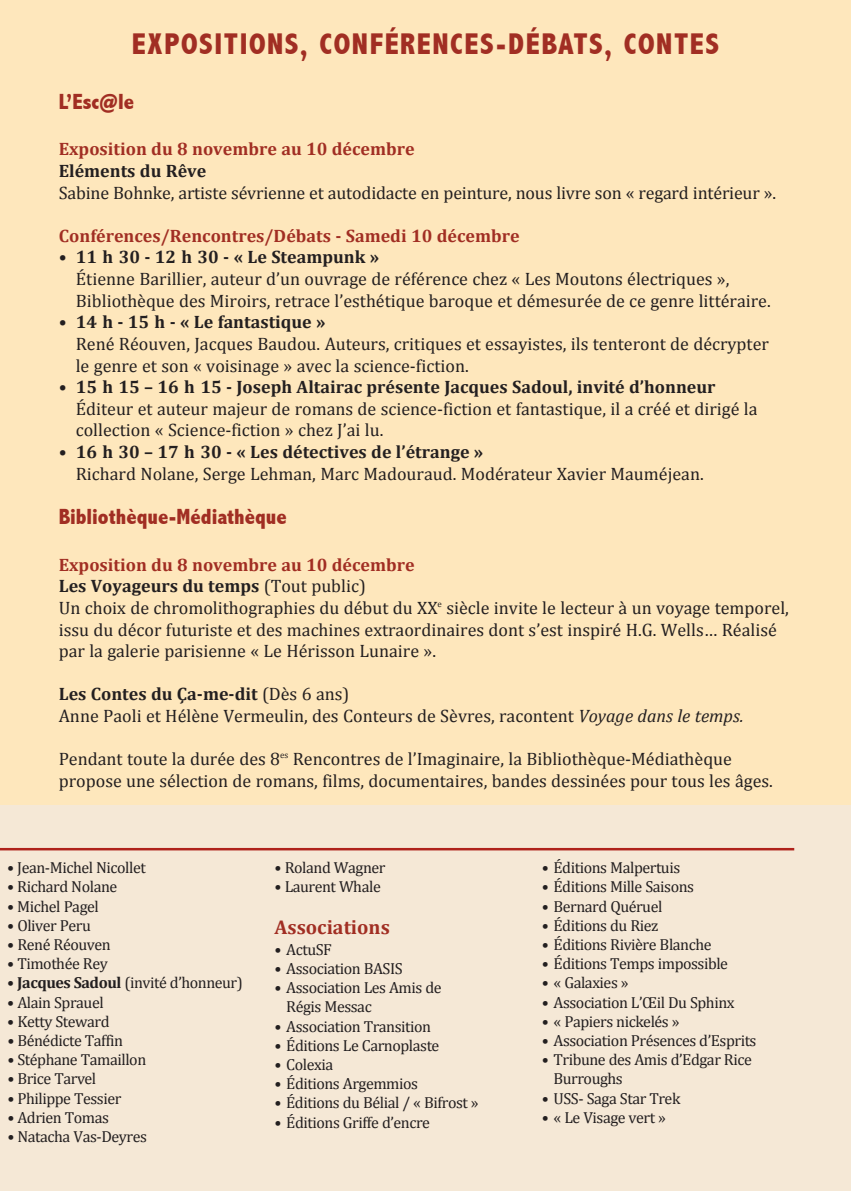
<style>
.page{position:relative;width:851px;height:1191px;background:#fff}
.page>*{position:absolute;margin:0;border:0;box-sizing:border-box;transform-origin:0 0}
.t1{font:800 condensed 30px "Abadi";letter-spacing:.05em;color:#a12e23}
.t2{font:800 condensed 22px "Abadi";color:#a12e23}
.t3{font:700 20px "Cambria";color:#a12e23}
.t4{font:18px/21.6px "Cambria";color:#231f20}
.t5{font:700 18px "Cambria";color:#a12e23}
.t6{font:700 18px "Cambria";color:#231f20}
.t7{font:16px/19.2px "Cambria";letter-spacing:-.03em;color:#231f20}
.s1{font-weight:700}
.s2{font-weight:700;color:#a12e23}
.s3{font-style:italic}
</style>
<div class="page">
<div style="left:0;top:0;width:850px;height:1191px;background:#fee7bc"></div>
<div style="left:0;top:805px;width:850px;height:386px;background:#f5e8d6"></div>
<hr style="left:0;top:848px;width:794px;height:2px;background:#af221b">
<h1 class="t1" style="left:132px;top:28px;width:589px">EXPOSITIONS, CONFÉRENCES-DÉBATS, CONTES</h1>
<p class="t2" style="left:59px;top:89px;width:77px">L’Esc@le</p>
<p class="t5" style="left:59px;top:138px;width:357px">Exposition du 8 novembre au 10 décembre</p>
<p class="t6" style="left:59px;top:160px;width:149px">Eléments du Rêve</p>
<p class="t4" style="left:59px;top:181px;width:718px">Sabine Bohnke, artiste sévrienne et autodidacte en peinture, nous livre son « regard intérieur ».</p>
<p class="t5" style="left:59px;top:225px;width:462px">Conférences/Rencontres/Débats - Samedi 10 décembre</p>
<p class="t4" style="left:76px;top:246px;width:696px;text-indent:-17px">• <span class="s1">11 h 30 - 12 h 30 - « Le Steampunk »<br></span>Étienne Barillier, auteur d’un ouvrage de référence chez « Les Moutons électriques »,<br>Bibliothèque des Miroirs, retrace l’esthétique baroque et démesurée de ce genre littéraire.</p>
<p class="t6" style="left:59px;top:311px;width:268px">• 14 h - 15 h - « Le fantastique »</p>
<p class="t4" style="left:76px;top:332px;width:694px">René Réouven, Jacques Baudou. Auteurs, critiques et essayistes, ils tenteront de décrypter le genre et son « voisinage » avec la science-fiction.</p>
<p class="t4" style="left:76px;top:376px;width:683px;text-indent:-17px">• <span class="s1">15 h 15 – 16 h 15 - Joseph Altairac présente Jacques Sadoul, invité d’honneur<br></span>Éditeur et auteur majeur de romans de science-fiction et fantastique, il a créé et dirigé la collection « Science-fiction » chez J’ai lu.</p>
<p class="t6" style="left:59px;top:441px;width:426px">• 16 h 30 – 17 h 30 - « Les détectives de l’étrange »</p>
<p class="t4" style="left:76px;top:462px;width:629px">Richard Nolane, Serge Lehman, Marc Madouraud. Modérateur Xavier Mauméjean.</p>
<p class="t2" style="left:59px;top:505px;width:229px">Bibliothèque-Médiathèque</p>
<p class="t4" style="left:59px;top:553px;width:731px"><span class="s2">Exposition du 8 novembre au 10 décembre<br></span><span class="s1">Les Voyageurs du temps</span> (Tout public)<br>Un choix de chromolithographies du début du XX<sup>e</sup> siècle invite le lecteur à un voyage temporel, issu du décor futuriste et des machines extraordinaires dont s’est inspiré H.G. Wells… Réalisé par la galerie parisienne « Le Hérisson Lunaire ».</p>
<p class="t4" style="left:59px;top:683px;width:686px"><span class="s1">Les Contes du Ça-me-dit</span> (Dès 6 ans)<br>Anne Paoli et Hélène Vermeulin, des Conteurs de Sèvres, racontent <span class="s3">Voyage dans le temps.</span></p>
<p class="t4" style="left:59px;top:748px;width:715px">Pendant toute la durée des 8<sup>es</sup> Rencontres de l’Imaginaire, la Bibliothèque-Médiathèque propose une sélection de romans, films, documentaires, bandes dessinées pour tous les âges.</p>
<p class="t7" style="left:7px;top:857px;width:140px">• Jean-Michel Nicollet</p>
<p class="t7" style="left:7px;top:877px;width:112px">• Richard Nolane</p>
<p class="t7" style="left:7px;top:896px;width:93px">• Michel Pagel</p>
<p class="t7" style="left:7px;top:915px;width:85px">• Oliver Peru</p>
<p class="t7" style="left:7px;top:934px;width:105px">• René Réouven</p>
<p class="t7" style="left:7px;top:953px;width:102px">• Timothée Rey</p>
<p class="t7" style="left:7px;top:973px;width:237px"><span class="s1">• Jacques Sadoul</span> (invité d’honneur)</p>
<p class="t7" style="left:7px;top:992px;width:98px">• Alain Sprauel</p>
<p class="t7" style="left:7px;top:1011px;width:104px">• Ketty Steward</p>
<p class="t7" style="left:7px;top:1030px;width:117px">• Bénédicte Taffin</p>
<p class="t7" style="left:7px;top:1049px;width:140px">• Stéphane Tamaillon</p>
<p class="t7" style="left:7px;top:1069px;width:90px">• Brice Tarvel</p>
<p class="t7" style="left:7px;top:1088px;width:115px">• Philippe Tessier</p>
<p class="t7" style="left:7px;top:1107px;width:103px">• Adrien Tomas</p>
<p class="t7" style="left:7px;top:1126px;width:141px">• Natacha Vas-Deyres</p>
<p class="t7" style="left:274px;top:857px;width:112px">• Roland Wagner</p>
<p class="t7" style="left:274px;top:877px;width:108px">• Laurent Whale</p>
<p class="t3" style="left:274px;top:915px;width:117px">Associations</p>
<p class="t7" style="left:274px;top:939px;width:59px">• ActuSF</p>
<p class="t7" style="left:274px;top:958px;width:130px">• Association BASIS</p>
<p class="t7" style="left:286px;top:977px;width:157px;text-indent:-12px">• Association Les Amis de<br>Régis Messac</p>
<p class="t7" style="left:274px;top:1016px;width:158px">• Association Transition</p>
<p class="t7" style="left:274px;top:1035px;width:166px">• Éditions Le Carnoplaste</p>
<p class="t7" style="left:274px;top:1054px;width:60px">• Colexia</p>
<p class="t7" style="left:274px;top:1073px;width:145px">• Éditions Argemmios</p>
<p class="t7" style="left:274px;top:1093px;width:206px">• Éditions du Bélial / « Bifrost »</p>
<p class="t7" style="left:274px;top:1112px;width:157px">• Éditions Griffe d’encre</p>
<p class="t7" style="left:541px;top:857px;width:140px">• Éditions Malpertuis</p>
<p class="t7" style="left:541px;top:877px;width:154px">• Éditions Mille Saisons</p>
<p class="t7" style="left:541px;top:896px;width:122px">• Bernard Quéruel</p>
<p class="t7" style="left:541px;top:915px;width:118px">• Éditions du Riez</p>
<p class="t7" style="left:541px;top:934px;width:171px">• Éditions Rivière Blanche</p>
<p class="t7" style="left:541px;top:953px;width:188px">• Éditions Temps impossible</p>
<p class="t7" style="left:541px;top:973px;width:88px">• « Galaxies »</p>
<p class="t7" style="left:541px;top:992px;width:194px">• Association L’Œil Du Sphinx</p>
<p class="t7" style="left:541px;top:1011px;width:139px">• « Papiers nickelés »</p>
<p class="t7" style="left:541px;top:1030px;width:216px">• Association Présences d’Esprits</p>
<p class="t7" style="left:553px;top:1049px;width:200px;text-indent:-12px">• Tribune des Amis d’Edgar Rice<br>Burroughs</p>
<p class="t7" style="left:541px;top:1088px;width:140px">• USS- Saga Star Trek</p>
<p class="t7" style="left:541px;top:1107px;width:126px">• « Le Visage vert »</p>
</div>
